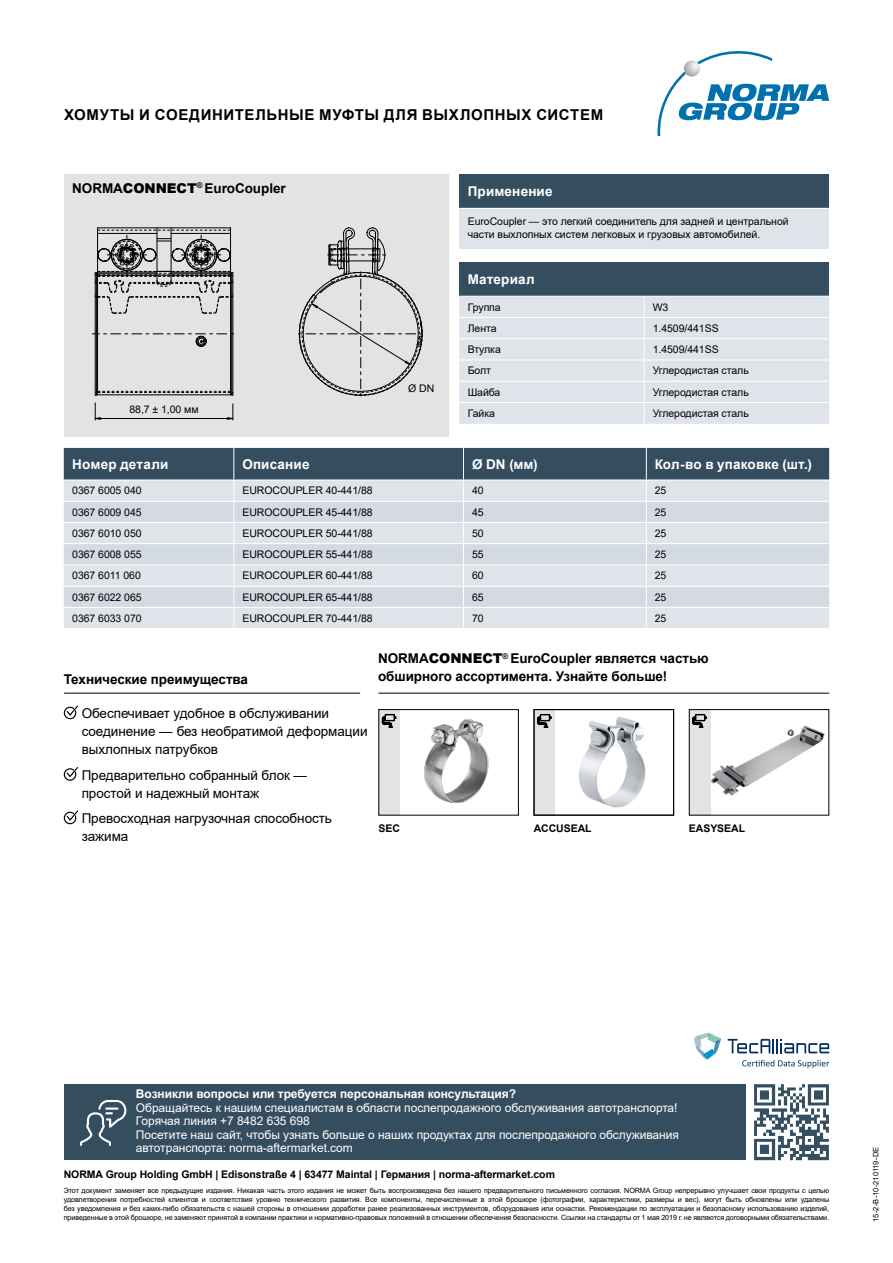
<style>
.page{position:relative;width:893px;height:1263px;background:#fff}
.page>*{position:absolute;margin:0;border:0;box-sizing:border-box;transform-origin:0 0}
.t1{font:700 15px "Arial";letter-spacing:.04em;color:#000}
.t2{font:13.5px/18px "Arial";letter-spacing:-.005em;color:#000}
.t3{font:700 13.5px/18px "Arial";letter-spacing:-.005em;color:#000}
.t4{font:700 13.5px "Arial";letter-spacing:.01em;color:#fff}
.t5{font:12px/13.5px "Arial";letter-spacing:-.005em;color:#fff}
.t6{font:700 12px "Arial";letter-spacing:-.005em;color:#fff}
.t7{font:10.5px/13.5px "Arial";letter-spacing:-.005em;color:#000}
.t8{font:700 10.5px "Arial";letter-spacing:-.005em;color:#000}
.t9{font:7.5px "Arial";letter-spacing:-.01em;color:#000}
.t10{font:7.2px/9px "Arial";letter-spacing:-.015em;color:#000;text-align:justify}
.s1{font-weight:900}
</style>
<div class="page">
<svg style="left:64px;top:448px;width:765px;height:180px;background:#bfc8d0"></svg>
<hr style="left:234px;top:448px;width:1px;height:31px;background:#fff">
<hr style="left:463px;top:448px;width:1px;height:31px;background:#fff">
<hr style="left:646px;top:448px;width:1px;height:31px;background:#fff">
<hr style="left:64px;top:479px;width:170px;height:1px;background:#fff">
<hr style="left:234px;top:479px;width:229px;height:1px;background:#fff">
<hr style="left:463px;top:479px;width:183px;height:1px;background:#fff">
<hr style="left:646px;top:479px;width:183px;height:1px;background:#fff">
<div style="left:459px;top:174px;width:370px;height:34px;background:#354e5f"></div>
<div style="left:459px;top:208px;width:370px;height:41px;background:#dfe4ea"></div>
<hr style="left:459px;top:208px;width:370px;height:1px;background:#fff">
<svg style="left:64px;top:705px;width:14px;height:14px"></svg>
<svg style="left:64px;top:767px;width:14px;height:14px"></svg>
<svg style="left:64px;top:810px;width:14px;height:14px"></svg>
<hr style="left:64px;top:693px;width:296px;height:1px;background:#000">
<svg style="left:378px;top:709px;width:141px;height:107px"></svg>
<svg style="left:688px;top:709px;width:142px;height:107px"></svg>
<hr style="left:378px;top:693px;width:451px;height:1px;background:#000">
<svg style="left:533px;top:709px;width:141px;height:107px"></svg>
<div style="left:64px;top:174px;width:385px;height:263px;background:#e2e3e4"></div>
<hr style="left:95px;top:272px;width:1px;height:123px;background:#000">
<hr style="left:96px;top:272px;width:1px;height:123px;background:#000">
<hr style="left:97px;top:228px;width:1px;height:45px;background:#000">
<hr style="left:97px;top:273px;width:1px;height:122px;background:#000">
<hr style="left:157px;top:228px;width:1px;height:45px;background:#000">
<hr style="left:171px;top:228px;width:1px;height:45px;background:#000">
<hr style="left:230px;top:228px;width:1px;height:45px;background:#000">
<hr style="left:230px;top:273px;width:1px;height:122px;background:#000">
<hr style="left:231px;top:272px;width:1px;height:123px;background:#000">
<hr style="left:233px;top:272px;width:1px;height:123px;background:#000">
<hr style="left:98px;top:228px;width:133px;height:1px;background:#000">
<svg style="left:95px;top:391px;width:138px;height:5px"></svg>
<svg style="left:95px;top:230px;width:138px;height:84px"></svg>
<svg style="left:92px;top:334px;width:142px;height:13px"></svg>
<hr style="left:95px;top:418px;width:138px;height:1px;background:#000">
<svg style="left:94px;top:403px;width:7px;height:17px"></svg>
<svg style="left:227px;top:404px;width:7px;height:16px"></svg>
<svg style="left:298px;top:227px;width:125px;height:170px"></svg>
<div style="left:459px;top:262px;width:370px;height:34px;background:#354e5f"></div>
<div style="left:459px;top:297px;width:370px;height:127px;background:#dfe4ea"></div>
<svg style="left:644px;top:297px;width:1px;height:127px"></svg>
<hr style="left:459px;top:317px;width:185px;height:1px;background:#fff">
<hr style="left:644px;top:317px;width:185px;height:1px;background:#fff">
<hr style="left:459px;top:338px;width:185px;height:1px;background:#fff">
<hr style="left:644px;top:338px;width:185px;height:1px;background:#fff">
<hr style="left:459px;top:359px;width:185px;height:1px;background:#fff">
<hr style="left:644px;top:359px;width:185px;height:1px;background:#fff">
<hr style="left:459px;top:381px;width:185px;height:1px;background:#fff">
<hr style="left:644px;top:381px;width:185px;height:1px;background:#fff">
<hr style="left:459px;top:402px;width:185px;height:1px;background:#fff">
<hr style="left:644px;top:402px;width:185px;height:1px;background:#fff">
<img style="left:745px;top:1084px;width:84px;height:77px">
<div style="left:64px;top:1084px;width:681px;height:75px;background:#354e5f"></div>
<svg style="left:80px;top:1100px;width:47px;height:46px"></svg>
<svg style="left:728px;top:1039px;width:101px;height:14px"></svg>
<svg style="left:694px;top:1032px;width:27px;height:28px"></svg>
<svg style="left:742px;top:1060px;width:87px;height:8px"></svg>
<svg style="left:658px;top:72px;width:171px;height:64px"></svg>
<svg style="left:698px;top:51px;width:74px;height:13px"></svg>
<svg style="left:684px;top:60px;width:16px;height:17px"></svg>
<h1 class="t1" style="left:64px;top:104px;width:541px">ХОМУТЫ И СОЕДИНИТЕЛЬНЫЕ МУФТЫ ДЛЯ ВЫХЛОПНЫХ СИСТЕМ</h1>
<h2 class="t3" style="left:72px;top:179px;width:215px">NORMA<span class="s1">CONNECT</span><sup>®</sup> EuroCoupler</h2>
<h3 class="t7" style="left:129px;top:402px;width:71px">88,7 ± 1,00 мм</h3>
<h3 class="t7" style="left:408px;top:381px;width:28px">Ø DN</h3>
<h2 class="t4" style="left:468px;top:182px;width:86px">Применение</h2>
<h3 class="t7" style="left:468px;top:214px;width:322px">EuroCoupler — это легкий соединитель для задней и центральной части выхлопных систем легковых и грузовых автомобилей.</h3>
<h2 class="t4" style="left:468px;top:270px;width:68px">Материал</h2>
<h3 class="t7" style="left:468px;top:300px;width:35px">Группа</h3>
<h3 class="t7" style="left:653px;top:300px;width:17px">W3</h3>
<h3 class="t7" style="left:468px;top:321px;width:30px">Лента</h3>
<h3 class="t7" style="left:653px;top:321px;width:67px">1.4509/441SS</h3>
<h3 class="t7" style="left:468px;top:343px;width:35px">Втулка</h3>
<h3 class="t7" style="left:653px;top:343px;width:67px">1.4509/441SS</h3>
<h3 class="t7" style="left:468px;top:364px;width:25px">Болт</h3>
<h3 class="t7" style="left:653px;top:364px;width:98px">Углеродистая сталь</h3>
<h3 class="t7" style="left:468px;top:385px;width:34px">Шайба</h3>
<h3 class="t7" style="left:653px;top:385px;width:98px">Углеродистая сталь</h3>
<h3 class="t7" style="left:468px;top:407px;width:29px">Гайка</h3>
<h3 class="t7" style="left:653px;top:407px;width:98px">Углеродистая сталь</h3>
<h2 class="t4" style="left:72px;top:454px;width:98px">Номер детали</h2>
<h2 class="t4" style="left:242px;top:454px;width:69px">Описание</h2>
<h2 class="t4" style="left:472px;top:454px;width:67px">Ø DN (мм)</h2>
<h2 class="t4" style="left:655px;top:454px;width:159px">Кол-во в упаковке (шт.)</h2>
<h3 class="t7" style="left:72px;top:484px;width:71px">0367 6005 040</h3>
<h3 class="t7" style="left:242px;top:484px;width:132px">EUROCOUPLER 40-441/88</h3>
<h3 class="t7" style="left:472px;top:484px;width:13px">40</h3>
<h3 class="t7" style="left:655px;top:484px;width:13px">25</h3>
<h3 class="t7" style="left:72px;top:505px;width:71px">0367 6009 045</h3>
<h3 class="t7" style="left:242px;top:505px;width:132px">EUROCOUPLER 45-441/88</h3>
<h3 class="t7" style="left:472px;top:505px;width:13px">45</h3>
<h3 class="t7" style="left:655px;top:505px;width:13px">25</h3>
<h3 class="t7" style="left:72px;top:526px;width:71px">0367 6010 050</h3>
<h3 class="t7" style="left:242px;top:526px;width:132px">EUROCOUPLER 50-441/88</h3>
<h3 class="t7" style="left:472px;top:526px;width:13px">50</h3>
<h3 class="t7" style="left:655px;top:526px;width:13px">25</h3>
<h3 class="t7" style="left:72px;top:548px;width:71px">0367 6008 055</h3>
<h3 class="t7" style="left:242px;top:548px;width:132px">EUROCOUPLER 55-441/88</h3>
<h3 class="t7" style="left:472px;top:548px;width:13px">55</h3>
<h3 class="t7" style="left:655px;top:548px;width:13px">25</h3>
<h3 class="t7" style="left:72px;top:569px;width:70px">0367 6011 060</h3>
<h3 class="t7" style="left:242px;top:569px;width:132px">EUROCOUPLER 60-441/88</h3>
<h3 class="t7" style="left:472px;top:569px;width:13px">60</h3>
<h3 class="t7" style="left:655px;top:569px;width:13px">25</h3>
<h3 class="t7" style="left:72px;top:590px;width:71px">0367 6022 065</h3>
<h3 class="t7" style="left:242px;top:590px;width:132px">EUROCOUPLER 65-441/88</h3>
<h3 class="t7" style="left:472px;top:590px;width:13px">65</h3>
<h3 class="t7" style="left:655px;top:590px;width:13px">25</h3>
<h3 class="t7" style="left:72px;top:611px;width:71px">0367 6033 070</h3>
<h3 class="t7" style="left:242px;top:611px;width:132px">EUROCOUPLER 70-441/88</h3>
<h3 class="t7" style="left:472px;top:611px;width:13px">70</h3>
<h3 class="t7" style="left:655px;top:611px;width:13px">25</h3>
<h2 class="t3" style="left:64px;top:670px;width:186px">Технические преимущества</h2>
<h2 class="t2" style="left:82px;top:704px;width:287px">Обеспечивает удобное в обслуживании соединение — без необратимой деформации выхлопных патрубков</h2>
<h2 class="t2" style="left:82px;top:766px;width:227px">Предварительно собранный блок — простой и надежный монтаж</h2>
<h2 class="t2" style="left:82px;top:809px;width:252px">Превосходная нагрузочная способность зажима</h2>
<h2 class="t3" style="left:378px;top:650px;width:332px">NORMA<span class="s1">CONNECT</span><sup>®</sup> EuroCoupler является частью обширного ассортимента. Узнайте больше!</h2>
<h3 class="t8" style="left:378px;top:821px;width:23px">SEC</h3>
<h3 class="t8" style="left:534px;top:821px;width:59px">ACCUSEAL</h3>
<h3 class="t8" style="left:689px;top:821px;width:58px">EASYSEAL</h3>
<h3 class="t6" style="left:136px;top:1085px;width:382px">Возникли вопросы или требуется персональная консультация?</h3>
<p class="t5" style="left:136px;top:1100px;width:544px">Обращайтесь к нашим специалистам в области послепродажного обслуживания автотранспорта!<br>Горячая линия +7 8482 635 698<br>Посетите наш сайт, чтобы узнать больше о наших продуктах для послепродажного обслуживания автотранспорта: norma-aftermarket.com</p>
<h3 class="t8" style="left:64px;top:1167px;width:493px">NORMA Group Holding GmbH | Edisonstraße 4 | 63477 Maintal | Германия | norma-aftermarket.com</h3>
<p class="t10" style="left:64px;top:1186px;width:767px">Этот документ заменяет все предыдущие издания. Никакая часть этого издания не может быть воспроизведена без нашего предварительного письменного согласия. NORMA Group непрерывно улучшает свои продукты с целью удовлетворения потребностей клиентов и соответствия уровню технического развития. Все компоненты, перечисленные в этой брошюре (фотографии, характеристики, размеры и вес), могут быть обновлены или удалены без уведомления и без каких-либо обязательств с нашей стороны в отношении доработки ранее реализованных инструментов, оборудования или оснастки. Рекомендации по эксплуатации и безопасному использованию изделий, приведенные в этой брошюре, не заменяют принятой в компании практики и нормативно-правовых положений в отношении обеспечения безопасности. Ссылки на стандарты от 1 мая 2019 г. не являются договорными обязательствами.</p>
<p class="t9" style="left:871px;top:1222px;width:77px;rotate:-90deg">15-2-B-10-210119-DE</p>
</div>
